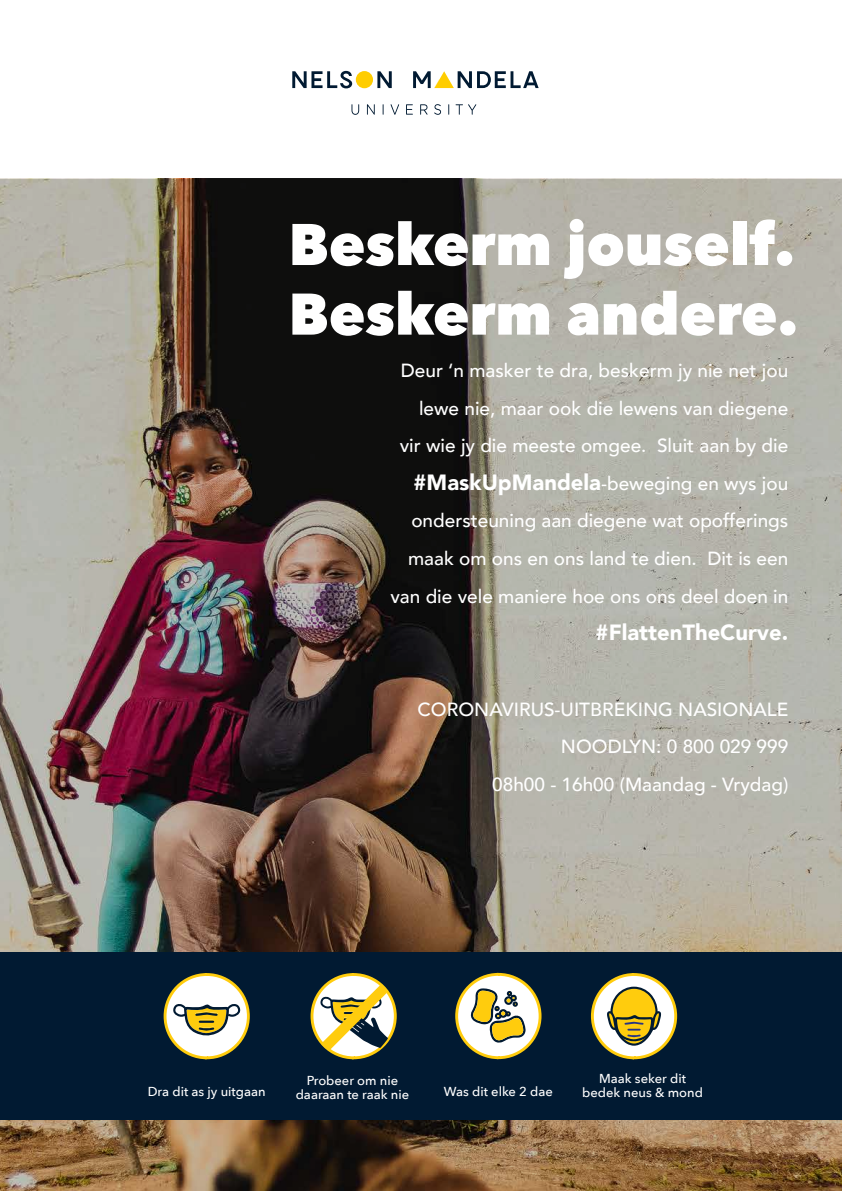
<style>
.page{position:relative;width:842px;height:1191px;background:#fff}
.page>*{position:absolute;margin:0;border:0;box-sizing:border-box;transform-origin:0 0}
.t1{font:800 58px/69.6px "Avenir Next";color:#fff}
.t2{font:900 22px "Avenir";color:#fff}
.t3{font:500 19px/37.6px "Avenir";color:#fff;text-align:right}
.t4{font:500 13px/14px "Avenir Next";color:#fff;text-align:center}
.s1{font-weight:900;font-size:22px}
</style>
<div class="page">
<img style="left:0;top:179px;width:842px;height:1012px">
<div style="left:356px;top:71px;width:17px;height:17px;background:#ffcd00;border-radius:50%"></div>
<svg style="left:377px;top:71px;width:15px;height:17px"></svg>
<svg style="left:413px;top:71px;width:126px;height:17px"></svg>
<svg style="left:292px;top:71px;width:60px;height:17px"></svg>
<svg style="left:351px;top:104px;width:8px;height:11px"></svg>
<svg style="left:367px;top:104px;width:8px;height:11px"></svg>
<svg style="left:391px;top:104px;width:8px;height:11px"></svg>
<svg style="left:406px;top:104px;width:7px;height:11px"></svg>
<svg style="left:420px;top:104px;width:7px;height:11px"></svg>
<svg style="left:434px;top:104px;width:7px;height:11px"></svg>
<svg style="left:456px;top:104px;width:20px;height:11px"></svg>
<div style="left:0;top:952px;width:842px;height:168px;background:#011a32"></div>
<svg style="left:163px;top:973px;width:87px;height:87px"></svg>
<svg style="left:310px;top:973px;width:87px;height:87px"></svg>
<svg style="left:455px;top:972px;width:87px;height:88px"></svg>
<svg style="left:590px;top:973px;width:88px;height:87px"></svg>
<h1 class="t1" style="left:289px;top:209px;width:511px">Beskerm jouself.<br>Beskerm andere.</h1>
<p class="t3" style="left:390px;top:350px;width:399px">Deur ‘n masker te dra, beskerm jy nie net jou lewe nie, maar ook die lewens van diegene<br>vir wie jy die meeste omgee. Sluit aan by die <span class="s1">#MaskUpMandela</span>-beweging en wys jou ondersteuning aan diegene wat opofferings maak om ons en ons land te dien. Dit is een van die vele maniere hoe ons ons deel doen in</p>
<p class="t2" style="left:596px;top:614px;width:194px">#FlattenTheCurve.</p>
<p class="t3" style="left:418px;top:689px;width:372px">CORONAVIRUS-UITBREKING NASIONALE<br>NOODLYN: 0 800 029 999<br>08h00 - 16h00 (Maandag - Vrydag)</p>
<p class="t4" style="left:307px;top:1072px;width:93px">Probeer om nie</p>
<p class="t4" style="left:148px;top:1084px;width:119px">Dra dit as jy uitgaan</p>
<p class="t4" style="left:296px;top:1086px;width:115px">daaraan te raak nie</p>
<p class="t4" style="left:444px;top:1084px;width:111px">Was dit elke 2 dae</p>
<p class="t4" style="left:582px;top:1071px;width:122px">Maak seker dit bedek neus &amp; mond</p>
</div>
